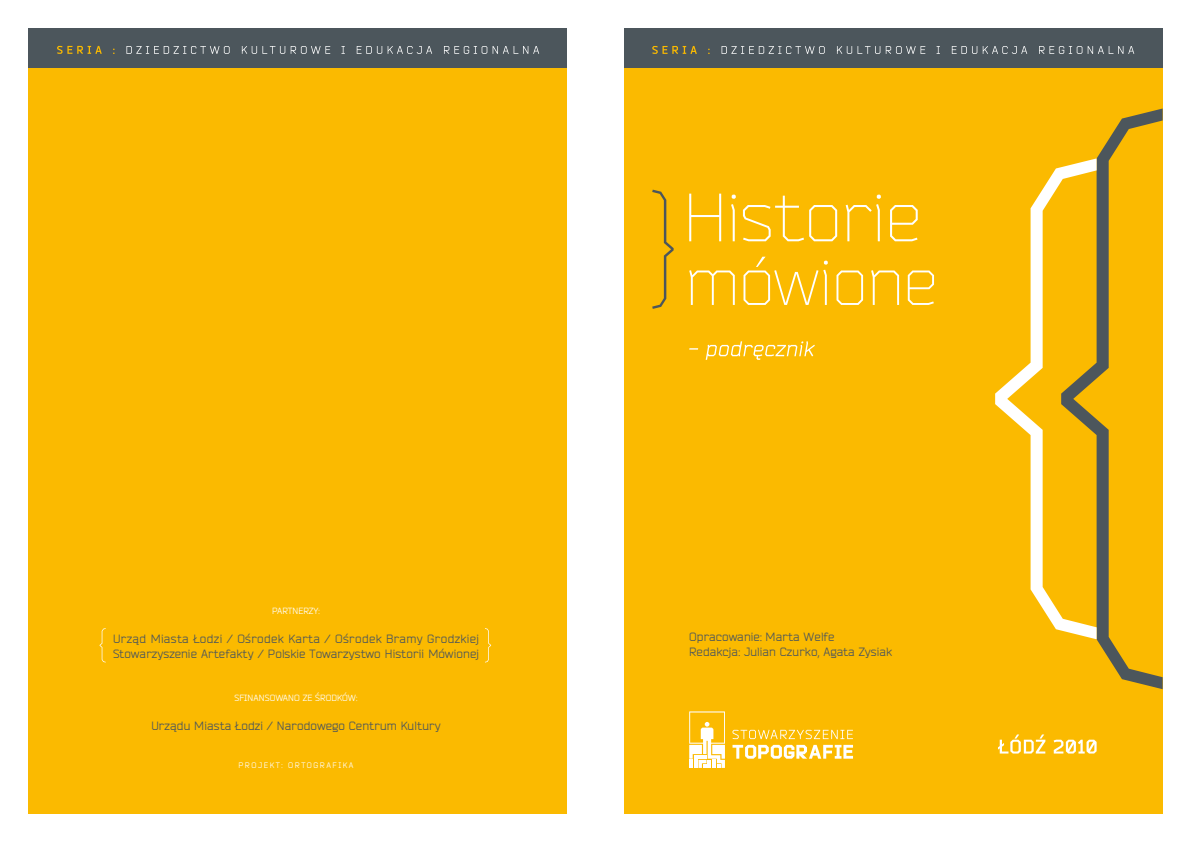
<style>
.page{position:relative;width:1191px;height:842px;background:#fff}
.page>*{position:absolute;margin:0;border:0;box-sizing:border-box;transform-origin:0 0}
.t1{font:12px/14.4px "Bender";letter-spacing:.01em;color:#4c565c}
.t2{font:9px "Bender";letter-spacing:.01em;color:#fff}
.t3{font:8px "Bender";letter-spacing:.2em;color:#fff}
</style>
<div class="page">
<div style="left:28px;top:28px;width:539px;height:786px;background:#fbba00"></div>
<div style="left:28px;top:28px;width:539px;height:40px;background:#4c565c"></div>
<svg style="left:57px;top:46px;width:45px;height:8px"></svg>
<svg style="left:126px;top:46px;width:104px;height:8px"></svg>
<svg style="left:242px;top:46px;width:43px;height:8px"></svg>
<svg style="left:291px;top:46px;width:39px;height:8px"></svg>
<svg style="left:341px;top:46px;width:4px;height:8px"></svg>
<svg style="left:357px;top:46px;width:75px;height:8px"></svg>
<svg style="left:444px;top:46px;width:95px;height:8px"></svg>
<div style="left:624px;top:28px;width:538px;height:786px;background:#fbba00"></div>
<svg style="left:689px;top:711px;width:36px;height:57px"></svg>
<svg style="left:732px;top:745px;width:121px;height:14px"></svg>
<svg style="left:732px;top:730px;width:121px;height:9px"></svg>
<svg style="left:652px;top:190px;width:21px;height:119px"></svg>
<svg style="left:485px;top:628px;width:6px;height:34px"></svg>
<svg style="left:100px;top:628px;width:6px;height:34px"></svg>
<svg style="left:1095px;top:109px;width:67px;height:580px"></svg>
<svg style="left:995px;top:158px;width:101px;height:481px"></svg>
<div style="left:624px;top:28px;width:538px;height:40px;background:#4c565c"></div>
<svg style="left:652px;top:46px;width:45px;height:8px"></svg>
<svg style="left:721px;top:46px;width:103px;height:8px"></svg>
<svg style="left:837px;top:46px;width:88px;height:8px"></svg>
<svg style="left:936px;top:46px;width:4px;height:8px"></svg>
<svg style="left:951px;top:46px;width:15px;height:8px"></svg>
<svg style="left:972px;top:46px;width:55px;height:8px"></svg>
<svg style="left:1039px;top:46px;width:95px;height:8px"></svg>
<svg style="left:689px;top:194px;width:32px;height:47px"></svg>
<svg style="left:731px;top:195px;width:5px;height:46px"></svg>
<svg style="left:743px;top:196px;width:94px;height:45px"></svg>
<svg style="left:845px;top:195px;width:36px;height:46px"></svg>
<svg style="left:890px;top:205px;width:27px;height:36px"></svg>
<svg style="left:689px;top:270px;width:46px;height:35px"></svg>
<svg style="left:743px;top:257px;width:84px;height:48px"></svg>
<svg style="left:836px;top:270px;width:27px;height:35px"></svg>
<svg style="left:871px;top:270px;width:28px;height:35px"></svg>
<svg style="left:907px;top:270px;width:27px;height:35px"></svg>
<svg style="left:689px;top:348px;width:9px;height:2px"></svg>
<svg style="left:705px;top:341px;width:110px;height:19px"></svg>
<svg style="left:998px;top:734px;width:47px;height:19px"></svg>
<svg style="left:1053px;top:740px;width:43px;height:13px"></svg>
<p class="t2" style="left:272px;top:606px;width:49px">PARTNERZY:</p>
<p class="t1" style="left:113px;top:632px;width:367px">Urząd Miasta Łodzi / Ośrodek Karta / Ośrodek Bramy Grodzkiej<br>Stowarzyszenie Artefakty / Polskie Towarzystwo Historii Mówionej</p>
<p class="t2" style="left:234px;top:692px;width:124px">SFINANSOWANO ZE ŚRODKÓW:</p>
<p class="t1" style="left:151px;top:718px;width:291px">Urządu Miasta Łodzi / Narodowego Centrum Kultury</p>
<p class="t3" style="left:238px;top:760px;width:117px">PROJEKT: ORTOGRAFIKA</p>
<p class="t1" style="left:689px;top:630px;width:204px">Opracowanie: Marta Welfe<br>Redakcja: Julian Czurko, Agata Zysiak</p>
</div>
